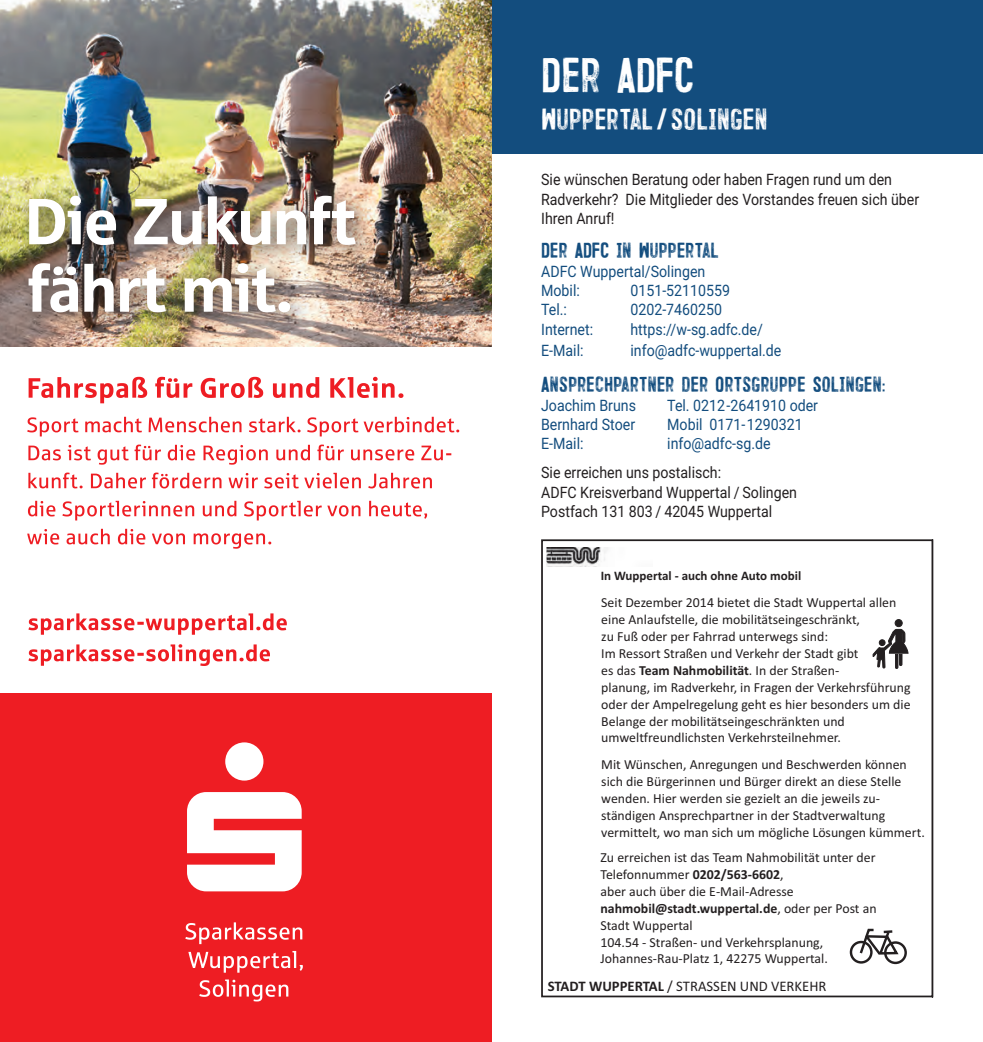
<style>
.page{position:relative;width:983px;height:1042px;background:#fff}
.page>*{position:absolute;margin:0;border:0;box-sizing:border-box;transform-origin:0 0}
.t1{font:40.25px "Trincha";color:#fff;scale:.95 1}
.t2{font:24.5px "Trincha";color:#fff}
.t3{font:17.5px "Trincha";color:#134d7e}
.t4{font:15.75px/19.2px "Roboto";color:#134d7e;scale:.9 1}
.t5{font:15.75px/19.2px "Roboto";color:#231f20;scale:.9 1}
.t6{font:14.7px "Calibri";color:#231f20}
.t7{font:13.83px/17px "Calibri";color:#231f20}
.t8{font:700 12.95px "Calibri";color:#231f20}
.s1{font-weight:700}
</style>
<div class="page">
<div style="left:491px;top:0;width:491px;height:154px;background:#134d7e"></div>
<img style="left:0;top:0;width:491px;height:346px">
<div style="left:0;top:693px;width:491px;height:349px;background:#ee1d23"></div>
<svg style="left:28px;top:644px;width:242px;height:22px"></svg>
<svg style="left:28px;top:613px;width:259px;height:22px"></svg>
<svg style="left:27px;top:529px;width:244px;height:20px"></svg>
<svg style="left:28px;top:501px;width:399px;height:19px"></svg>
<svg style="left:28px;top:472px;width:404px;height:16px"></svg>
<svg style="left:28px;top:444px;width:423px;height:21px"></svg>
<svg style="left:27px;top:417px;width:432px;height:19px"></svg>
<svg style="left:29px;top:377px;width:374px;height:26px"></svg>
<svg style="left:187px;top:742px;width:114px;height:149px"></svg>
<svg style="left:199px;top:979px;width:89px;height:22px"></svg>
<svg style="left:188px;top:951px;width:115px;height:21px"></svg>
<svg style="left:185px;top:922px;width:117px;height:22px"></svg>
<div style="left:17px;top:252px;width:293px;height:81px;background:#231f20;opacity:.65"></div>
<img style="left:29px;top:266px;width:261px;height:46px">
<div style="left:17px;top:184px;width:358px;height:82px;background:#231f20;opacity:.65"></div>
<img style="left:29px;top:196px;width:326px;height:49px">
<div style="left:849px;top:941px;width:23px;height:22px;border:2px solid #231f20;border-radius:50%"></div>
<div style="left:883px;top:941px;width:23px;height:23px;border:2px solid #231f20;border-radius:50%"></div>
<svg style="left:857px;top:928px;width:43px;height:29px"></svg>
<div style="left:894px;top:619px;width:7px;height:7px;background:#231f20;border-radius:50%"></div>
<div style="left:894px;top:619px;width:8px;height:8px;border:1px solid #231f20;border-radius:50%"></div>
<svg style="left:872px;top:629px;width:36px;height:40px"></svg>
<img style="left:546px;top:548px;width:62px;height:18px">
<div style="left:541px;top:539px;width:392px;height:458px;border:2px solid #231f20"></div>
<h1 class="t1" style="left:541px;top:45px;width:162px">DER ADFC</h1>
<h2 class="t2" style="left:541px;top:100px;width:228px">WUPPERTAL /SOLINGEN</h2>
<p class="t5" style="left:541px;top:170px;width:421px">Sie wünschen Beratung oder haben Fragen rund um den<br>Radverkehr? Die Mitglieder des Vorstandes freuen sich über<br>Ihren Anruf!</p>
<p class="t3" style="left:541px;top:236px;width:179px">DER ADFC IN WUPPERTAL</p>
<p class="t4" style="left:541px;top:261px;width:184px">ADFC Wuppertal/Solingen<br>Mobil:</p>
<p class="t4" style="left:630px;top:280px;width:112px">0151-52110559</p>
<p class="t4" style="left:541px;top:299px;width:30px">Tel.:</p>
<p class="t4" style="left:630px;top:299px;width:103px">0202-7460250</p>
<p class="t4" style="left:541px;top:319px;width:59px">Internet:</p>
<p class="t4" style="left:630px;top:319px;width:149px">https://w-sg.adfc.de/</p>
<p class="t4" style="left:541px;top:340px;width:49px">E-Mail:</p>
<p class="t4" style="left:630px;top:340px;width:169px">info@adfc-wuppertal.de</p>
<p class="t3" style="left:541px;top:370px;width:345px">ANSPRECHPARTNER DER ORTSGRUPPE SOLINGEN:</p>
<p class="t4" style="left:541px;top:395px;width:107px">Joachim Bruns</p>
<p class="t4" style="left:667px;top:395px;width:169px">Tel. 0212 -2641910 oder</p>
<p class="t4" style="left:541px;top:414px;width:106px">Bernhard Stoer</p>
<p class="t4" style="left:667px;top:414px;width:152px">Mobil 0171- 1290321</p>
<p class="t4" style="left:541px;top:433px;width:49px">E-Mail:</p>
<p class="t4" style="left:667px;top:433px;width:116px">info@adfc-sg.de</p>
<p class="t5" style="left:541px;top:463px;width:286px">Sie erreichen uns postalisch:<br>ADFC Kreisverband Wuppertal / Solingen<br>Postfach 131 803 / 42045 Wuppertal</p>
<p class="t8" style="left:600px;top:571px;width:202px">In Wuppertal - auch ohne Auto mobil</p>
<p class="t7" style="left:601px;top:595px;width:311px">Seit Dezember 2014 bietet die Stadt Wuppertal allen eine Anlaufstelle, die mobilitätseingeschränkt,<br>zu Fuß oder per Fahrrad unterwegs sind:<br>Im Ressort Straßen und Verkehr der Stadt gibt<br>es das <span class="s1">Team Nahmobilität</span>. In der Straßen-<br>planung, im Radverkehr, in Fragen der Verkehrsführung oder der Ampelregelung geht es hier besonders um die Belange der mobilitätseingeschränkten und umweltfreundlichsten Verkehrsteilnehmer.</p>
<p class="t7" style="left:601px;top:757px;width:325px">Mit Wünschen, Anregungen und Beschwerden können sich die Bürgerinnen und Bürger direkt an diese Stelle wenden. Hier werden sie gezielt an die jeweils zu&shy;ständigen Ansprechpartner in der Stadtverwaltung vermittelt, wo man sich um mögliche Lösungen kümmert.</p>
<p class="t7" style="left:600px;top:850px;width:277px">Zu erreichen ist das Team Nahmobilität unter der Telefonnummer <span class="s1">0202/563-6602</span>,<br>aber auch über die E-Mail-Adresse <span class="s1">nahmobil@stadt.wuppertal.de</span>, oder per Post an Stadt Wuppertal<br>104.54 - Straßen- und Verkehrsplanung, Johannes-Rau-Platz 1, 42275 Wuppertal.</p>
<p class="t6" style="left:547px;top:980px;width:280px"><span class="s1">STADT WUPPERTAL</span> / STRASSEN UND VERKEHR</p>
</div>
